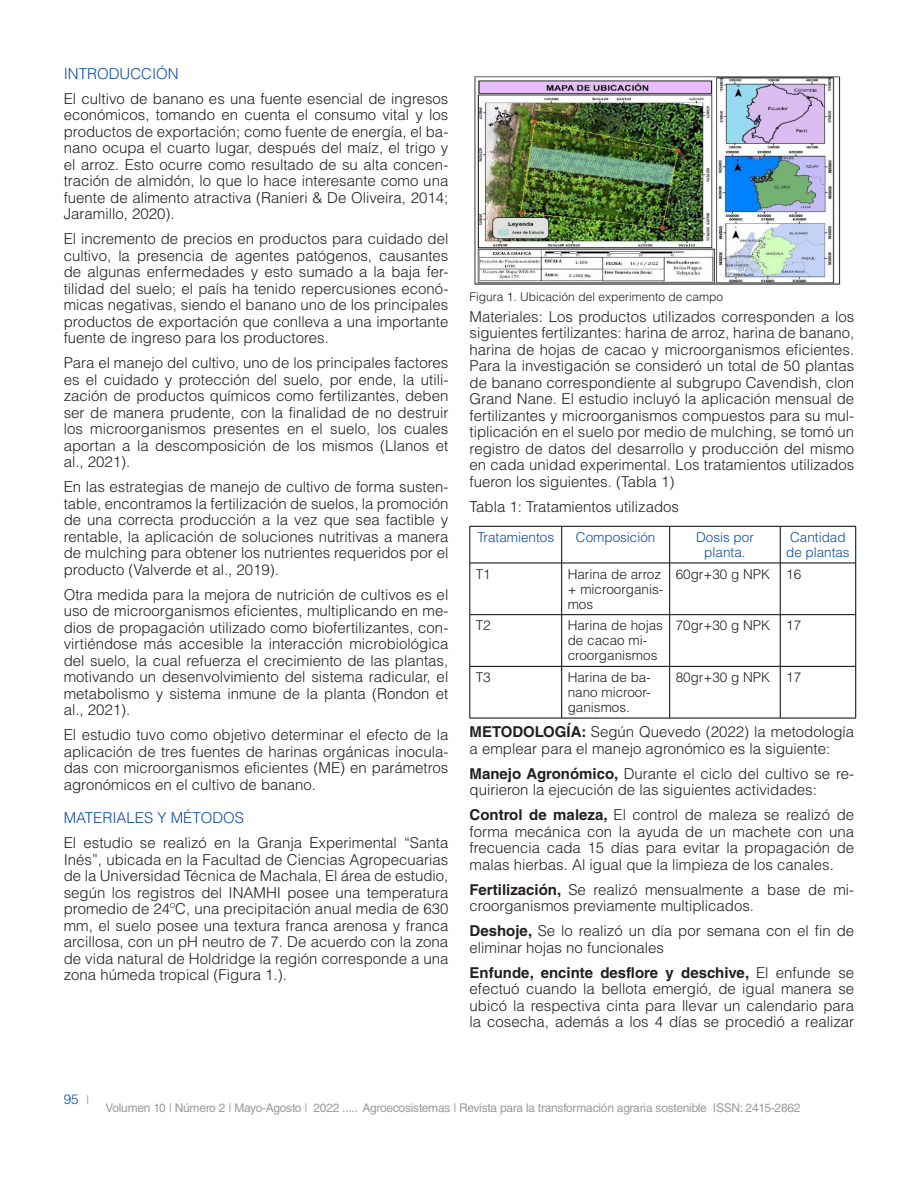
<style>
.page{position:relative;width:918px;height:1188px;background:#fff}
.page>*{position:absolute;margin:0;border:0;box-sizing:border-box;transform-origin:0 0}
.TEXTO{font:300 15px/16.5px "Helvetica LT Std";color:#231f20;text-align:justify}
.TITULOS_AZUL{font:300 15px "Helvetica LT Std";color:#0d4da1}
.textos_tabla{font:300 13.5px/15px "Helvetica LT Std";color:#231f20}
.textos_tabla_-_Títul{font:300 13.5px/15px "Helvetica LT Std";color:#0d4da1;text-align:center}
.t1{font:12px "Helvetica LT Std";letter-spacing:-.02em;color:#999b9e}
.pie_de_foto{font:300 12px "Helvetica LT Std";color:#231f20}
.s1{font-weight:700}
.s2{font-weight:400;font-size:12px;color:#999b9e}
</style>
<div class="page">
<img style="left:474px;top:76px;width:367px;height:209px">
<hr style="left:470px;top:526px;width:92px;height:1px;background:#000">
<hr style="left:470px;top:526px;width:1px;height:37px;background:#000">
<hr style="left:562px;top:526px;width:108px;height:1px;background:#000">
<hr style="left:561px;top:526px;width:1px;height:37px;background:#000">
<hr style="left:670px;top:526px;width:110px;height:1px;background:#000">
<hr style="left:669px;top:526px;width:1px;height:37px;background:#000">
<hr style="left:780px;top:526px;width:76px;height:1px;background:#000">
<hr style="left:780px;top:526px;width:1px;height:37px;background:#000">
<hr style="left:855px;top:526px;width:1px;height:37px;background:#000">
<hr style="left:470px;top:563px;width:92px;height:1px;background:#000">
<hr style="left:470px;top:563px;width:1px;height:51px;background:#000">
<hr style="left:562px;top:563px;width:108px;height:1px;background:#000">
<hr style="left:561px;top:563px;width:1px;height:51px;background:#000">
<hr style="left:670px;top:563px;width:110px;height:1px;background:#000">
<hr style="left:669px;top:563px;width:1px;height:51px;background:#000">
<hr style="left:780px;top:563px;width:76px;height:1px;background:#000">
<hr style="left:780px;top:563px;width:1px;height:51px;background:#000">
<hr style="left:855px;top:563px;width:1px;height:51px;background:#000">
<hr style="left:470px;top:614px;width:92px;height:1px;background:#000">
<hr style="left:470px;top:615px;width:1px;height:51px;background:#000">
<hr style="left:562px;top:614px;width:108px;height:1px;background:#000">
<hr style="left:561px;top:615px;width:1px;height:51px;background:#000">
<hr style="left:670px;top:614px;width:110px;height:1px;background:#000">
<hr style="left:669px;top:615px;width:1px;height:51px;background:#000">
<hr style="left:780px;top:614px;width:76px;height:1px;background:#000">
<hr style="left:780px;top:615px;width:1px;height:51px;background:#000">
<hr style="left:855px;top:615px;width:1px;height:51px;background:#000">
<hr style="left:470px;top:666px;width:92px;height:1px;background:#000">
<hr style="left:470px;top:667px;width:1px;height:51px;background:#000">
<hr style="left:562px;top:666px;width:108px;height:1px;background:#000">
<hr style="left:561px;top:667px;width:1px;height:51px;background:#000">
<hr style="left:670px;top:666px;width:110px;height:1px;background:#000">
<hr style="left:669px;top:667px;width:1px;height:51px;background:#000">
<hr style="left:780px;top:666px;width:76px;height:1px;background:#000">
<hr style="left:780px;top:667px;width:1px;height:51px;background:#000">
<hr style="left:855px;top:667px;width:1px;height:51px;background:#000">
<hr style="left:470px;top:718px;width:92px;height:1px;background:#000">
<hr style="left:562px;top:718px;width:108px;height:1px;background:#000">
<hr style="left:670px;top:718px;width:110px;height:1px;background:#000">
<hr style="left:780px;top:718px;width:76px;height:1px;background:#000">
<p class="TITULOS_AZUL" style="left:64px;top:64px;width:117px">INTRODUCCIÓN</p>
<p class="TEXTO" style="left:64px;top:90px;width:386px">El cultivo de banano es una fuente esencial de ingresos económicos, tomando en cuenta el consumo vital y los productos de exportación; como fuente de energía, el ba&shy;nano ocupa el cuarto lugar, después del maíz, el trigo y el arroz. Esto ocurre como resultado de su alta concen&shy;tración de almidón, lo que lo hace interesante como una fuente de alimento atractiva (Ranieri &amp; De Oliveira, 2014; Jaramillo, 2020).</p>
<p class="TEXTO" style="left:64px;top:231px;width:386px">El incremento de precios en productos para cuidado del cultivo, la presencia de agentes patógenos, causantes de algunas enfermedades y esto sumado a la baja fer&shy;tilidad del suelo; el país ha tenido repercusiones econó&shy;micas negativas, siendo el banano uno de los principales productos de exportación que conlleva a una importante fuente de ingreso para los productores.</p>
<p class="TEXTO" style="left:64px;top:355px;width:386px">Para el manejo del cultivo, uno de los principales factores es el cuidado y protección del suelo, por ende, la utili&shy;zación de productos químicos como fertilizantes, deben ser de manera prudente, con la finalidad de no destruir los microorganismos presentes en el suelo, los cuales aportan a la descomposición de los mismos (Llanos et al., 2021).</p>
<p class="TEXTO" style="left:64px;top:479px;width:386px">En las estrategias de manejo de cultivo de forma susten&shy;table, encontramos la fertilización de suelos, la promoción de una correcta producción a la vez que sea factible y rentable, la aplicación de soluciones nutritivas a manera de mulching para obtener los nutrientes requeridos por el producto (Valverde et al., 2019).</p>
<p class="TEXTO" style="left:64px;top:586px;width:386px">Otra medida para la mejora de nutrición de cultivos es el uso de microorganismos eficientes, multiplicando en me&shy;dios de propagación utilizado como biofertilizantes, con&shy;virtiéndose más accesible la interacción microbiológica del suelo, la cual refuerza el crecimiento de las plantas, motivando un desenvolvimiento del sistema radicular, el metabolismo y sistema inmune de la planta (Rondon et al., 2021).</p>
<p class="TEXTO" style="left:64px;top:727px;width:386px">El estudio tuvo como objetivo determinar el efecto de la aplicación de tres fuentes de harinas orgánicas inocula&shy;das con microorganismos eficientes (ME) en parámetros agronómicos en el cultivo de banano.</p>
<p class="TITULOS_AZUL" style="left:64px;top:809px;width:182px">MATERIALES Y MÉTODOS</p>
<p class="TEXTO" style="left:64px;top:835px;width:386px">El estudio se realizó en la Granja Experimental “Santa Inés”, ubicada en la Facultad de Ciencias Agropecuarias de la Universidad Técnica de Machala, El área de estudio, según los registros del INAMHI posee una temperatura promedio de 24ºC, una precipitación anual media de 630 mm, el suelo posee una textura franca arenosa y franca arcillosa, con un pH neutro de 7. De acuerdo con la zona de vida natural de Holdridge la región corresponde a una zona húmeda tropical (Figura 1.).</p>
<p class="pie_de_foto" style="left:470px;top:289px;width:255px">Figura 1. Ubicación del experimento de campo</p>
<p class="TEXTO" style="left:470px;top:308px;width:386px">Materiales: Los productos utilizados corresponden a los siguientes fertilizantes: harina de arroz, harina de banano, harina de hojas de cacao y microorganismos eficientes.<br>Para la investigación se consideró un total de 50 plantas de banano correspondiente al subgrupo Cavendish, clon Grand Nane. El estudio incluyó la aplicación mensual de fertilizantes y microorganismos compuestos para su mul&shy;tiplicación en el suelo por medio de mulching, se tomó un registro de datos del desarrollo y producción del mismo en cada unidad experimental. Los tratamientos utilizados fueron los siguientes. (Tabla 1)</p>
<p class="TEXTO" style="left:470px;top:498px;width:211px">Tabla 1: Tratamientos utilizados</p>
<p class="textos_tabla_-_Títul" style="left:477px;top:530px;width:78px">Tratamientos</p>
<p class="textos_tabla_-_Títul" style="left:576px;top:530px;width:81px">Composición</p>
<p class="textos_tabla_-_Títul" style="left:696px;top:530px;width:59px">Dosis por planta.</p>
<p class="textos_tabla_-_Títul" style="left:786px;top:530px;width:65px;text-align:left">Cantidad de plantas</p>
<p class="textos_tabla" style="left:476px;top:566px;width:17px">T1</p>
<p class="textos_tabla" style="left:568px;top:566px;width:97px">Harina de arroz + microorganis&shy;mos</p>
<p class="textos_tabla" style="left:676px;top:566px;width:96px">60gr+30 g NPK</p>
<p class="textos_tabla" style="left:786px;top:566px;width:17px">16</p>
<p class="textos_tabla" style="left:476px;top:618px;width:17px">T2</p>
<p class="textos_tabla" style="left:568px;top:618px;width:97px">Harina de hojas de cacao mi&shy;croorganismos</p>
<p class="textos_tabla" style="left:676px;top:618px;width:96px">70gr+30 g NPK</p>
<p class="textos_tabla" style="left:786px;top:618px;width:17px">17</p>
<p class="textos_tabla" style="left:476px;top:670px;width:17px">T3</p>
<p class="textos_tabla" style="left:568px;top:670px;width:85px;text-align:justify">Harina de ba&shy;nano microor&shy;ganismos.</p>
<p class="textos_tabla" style="left:676px;top:670px;width:96px">80gr+30 g NPK</p>
<p class="textos_tabla" style="left:786px;top:670px;width:17px">17</p>
<p class="TEXTO" style="left:470px;top:724px;width:386px"><span class="s1">METODOLOGÍA:</span> Según Quevedo (2022) la metodología a emplear para el manejo agronómico es la siguiente:</p>
<p class="TEXTO" style="left:470px;top:765px;width:386px"><span class="s1">Manejo Agronómico,</span> Durante el ciclo del cultivo se re&shy;quirieron la ejecución de las siguientes actividades:</p>
<p class="TEXTO" style="left:470px;top:807px;width:386px"><span class="s1">Control de maleza,</span> El control de maleza se realizó de forma mecánica con la ayuda de un machete con una frecuencia cada 15 días para evitar la propagación de malas hierbas. Al igual que la limpieza de los canales.</p>
<p class="TEXTO" style="left:470px;top:881px;width:386px"><span class="s1">Fertilización,</span> Se realizó mensualmente a base de mi&shy;croorganismos previamente multiplicados.</p>
<p class="TEXTO" style="left:470px;top:923px;width:386px"><span class="s1">Deshoje,</span> Se lo realizó un día por semana con el fin de eliminar hojas no funcionales</p>
<p class="TEXTO" style="left:470px;top:964px;width:386px"><span class="s1">Enfunde, encinte desflore y deschive,</span> El enfunde se efectuó cuando la bellota emergió, de igual manera se ubicó la respectiva cinta para llevar un calendario para la cosecha, además a los 4 días se procedió a realizar</p>
<p class="textos_tabla_-_Títul" style="left:64px;top:1092px;width:27px">95 <span class="s2">|</span></p>
<p class="t1" style="left:106px;top:1100px;width:696px">Volumen 10 | Número 2 | Mayo-Agosto | 2022 ..... Agroecosistemas | Revista para la transformación agraria sostenible ISSN: 2415-2862</p>
</div>
